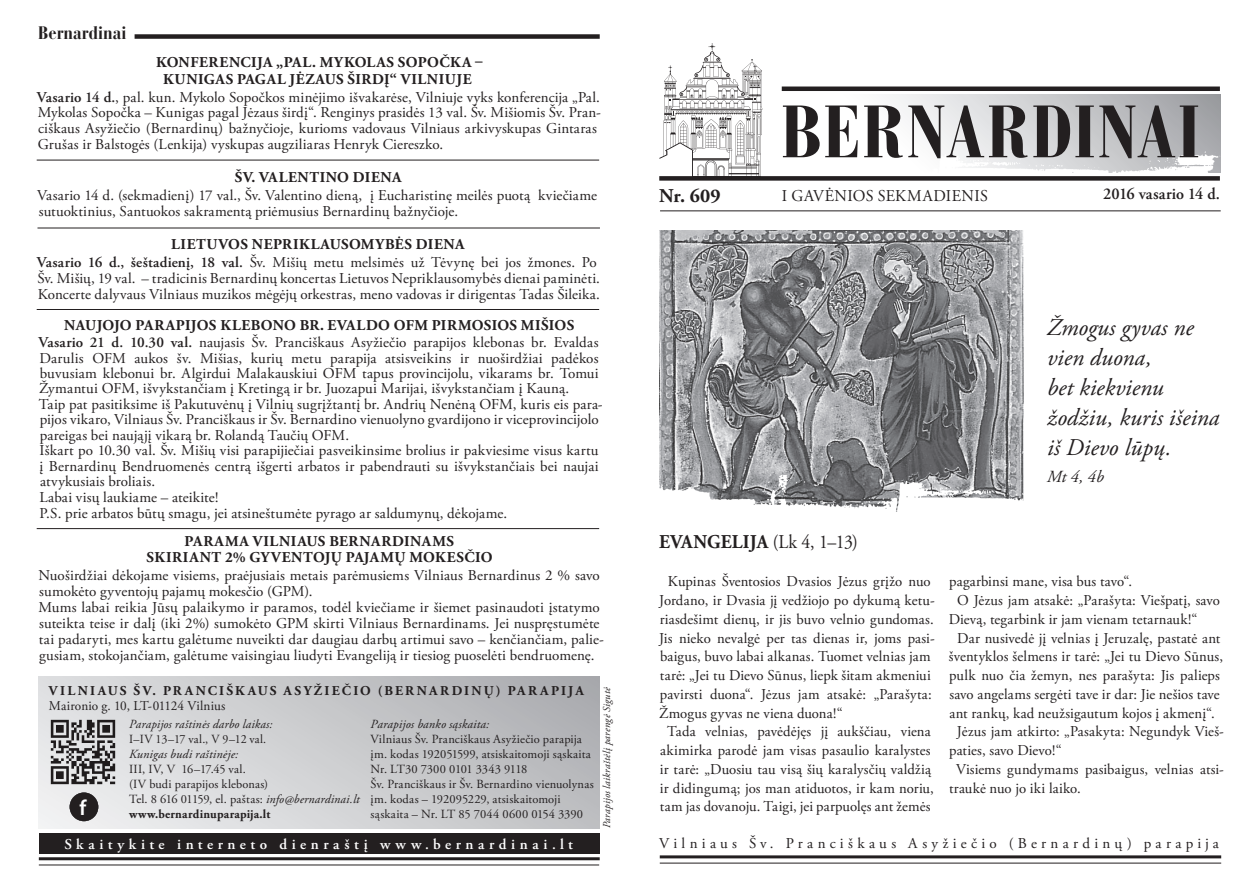
<style>
.page{position:relative;width:1259px;height:893px;background:#fff}
.page>*{position:absolute;margin:0;border:0;box-sizing:border-box;transform-origin:0 0}
.t1{font:700 condensed 73.5px "Bauer Bodoni CE";letter-spacing:.03em;color:#231f20}
.t2{font:italic 24px/30px "Adobe Garamond Pro";color:#231f20}
.t3{font:600 21.6px "Myriad Pro";color:#fff}
.t4{font:700 19.5px "Adobe Garamond Pro";letter-spacing:.01em;color:#231f20;scale:.94 1}
.t5{font:700 19.5px "Adobe Garamond Pro";letter-spacing:.01em;color:#231f20}
.t6{font:700 condensed 18px "Bauer Bodoni CE";color:#231f20}
.t7{font:italic 16.95px "Adobe Garamond Pro";color:#231f20}
.t8{font:16.5px "Adobe Garamond Pro";letter-spacing:.025em;color:#231f20}
.t9{font:600 16.5px "Adobe Garamond Pro";letter-spacing:.005em;color:#231f20}
.t10{font:15px/18.8px "Adobe Garamond Pro";letter-spacing:.01em;color:#231f20}
.t11{font:700 15px/16.5px "Adobe Garamond Pro";letter-spacing:.035em;color:#231f20;text-align:center}
.t12{font:15px "Adobe Garamond Pro";letter-spacing:.285em;color:#231f20}
.t13{font:600 15px "Adobe Garamond Pro";letter-spacing:.305em;color:#fff}
.t14{font:700 13.5px "Adobe Garamond Pro";letter-spacing:.165em;color:#231f20}
.t15{font:13.5px "Adobe Garamond Pro";color:#231f20}
.t16{font:12.45px/15px "Adobe Garamond Pro";letter-spacing:.01em;color:#231f20}
.t17{font:italic 12.45px "Adobe Garamond Pro";letter-spacing:.01em;color:#231f20}
.t18{font:italic 10.5px "Adobe Garamond Pro";letter-spacing:.015em;color:#231f20}
.s1{font-weight:600}
.s2{font-style:italic}
.s3{font-weight:700}
.s4{font-weight:400}
</style>
<div class="page">
<div style="left:787px;top:94px;width:433px;height:79px;background:linear-gradient(to right,#fff,#a5a6aa)"></div>
<img style="left:787px;top:144px;width:434px;height:29px">
<div style="left:659px;top:176px;width:561px;height:5px;background:#231f20"></div>
<hr style="left:782px;top:87px;width:438px;height:4px;background:#231f20">
<div style="left:38px;top:677px;width:562px;height:152px;background:linear-gradient(to right,#e8e9ea,#b3b4b8)"></div>
<div style="left:39px;top:834px;width:561px;height:20px;background:#231f20"></div>
<hr style="left:39px;top:857px;width:561px;height:3px;background:#231f20">
<hr style="left:39px;top:865px;width:560px;height:1px;background:#231f20">
<div style="left:135px;top:34px;width:465px;height:5px;background:#231f20"></div>
<hr style="left:660px;top:855px;width:561px;height:3px;background:#231f20">
<hr style="left:660px;top:863px;width:561px;height:1px;background:#231f20">
<hr style="left:660px;top:210px;width:560px;height:1px;background:#231f20">
<img style="left:49px;top:717px;width:68px;height:69px">
<div style="left:70px;top:792px;width:28px;height:29px;background:#231f20;border-radius:50%"></div>
<svg style="left:659px;top:43px;width:103px;height:134px"></svg>
<hr style="left:37px;top:228px;width:563px;height:1px;background:#231f20">
<hr style="left:37px;top:309px;width:562px;height:1px;background:#231f20">
<hr style="left:37px;top:528px;width:562px;height:1px;background:#231f20">
<img style="left:659px;top:230px;width:364px;height:245px">
<img style="left:659px;top:475px;width:365px;height:37px">
<hr style="left:37px;top:160px;width:562px;height:1px;background:#231f20">
<p class="t6" style="left:38px;top:22px;width:90px">Bernardinai</p>
<p class="t11" style="left:156px;top:54px;width:328px">KONFERENCIJA „PAL. MYKOLAS SOPOČKA –<br>KUNIGAS PAGAL JĖZAUS ŠIRDĮ“ VILNIUJE</p>
<p class="t10" style="left:37px;top:89px;width:565px;line-height:15.9px"><span class="s1">Vasario 14 d.</span>, pal. kun. Mykolo Sopočkos minėjimo išvakarėse, Vilniuje vyks konferencija „Pal.<br>Mykolas Sopočka – Kunigas pagal Jėzaus širdį“. Renginys prasidės 13 val. Šv. Mišiomis Šv. Pran&shy;ciškaus Asyžiečio (Bernardinų) bažnyčioje, kurioms vadovaus Vilniaus arkivyskupas Gintaras Grušas ir Balstogės (Lenkija) vyskupas augziliaras Henryk Ciereszko.</p>
<p class="t11" style="left:235px;top:169px;width:168px">ŠV. VALENTINO DIENA</p>
<p class="t10" style="left:37px;top:188px;width:561px;line-height:15.9px">Vasario 14 d. (sekmadienį) 17 val., Šv. Valentino dieną, į Eucharistinę meilės puotą kviečiame sutuoktinius, Santuokos sakramentą priėmusius Bernardinų bažnyčioje.</p>
<p class="t11" style="left:171px;top:237px;width:295px">LIETUVOS NEPRIKLAUSOMYBĖS DIENA</p>
<p class="t10" style="left:37px;top:255px;width:564px;line-height:15.9px"><span class="s1">Vasario 16 d., šeštadienį, 18 val.</span> Šv. Mišių metu melsimės už Tėvynę bei jos žmones. Po<br>Šv. Mišių, 19 val. – tradicinis Bernardinų koncertas Lietuvos Nepriklausomybės dienai paminėti.</p>
<p class="t10" style="left:38px;top:286px;width:564px">Koncerte dalyvaus Vilniaus muzikos mėgėjų orkestras, meno vadovas ir dirigentas Tadas Šileika.</p>
<p class="t11" style="left:64px;top:317px;width:511px">NAUJOJO PARAPIJOS KLEBONO BR. EVALDO OFM PIRMOSIOS MIŠIOS</p>
<p class="t10" style="left:39px;top:335px;width:561px;line-height:15.5px;text-align:justify"><span class="s1">Vasario 21 d. 10.30 val.</span> naujasis Šv. Pranciškaus Asyžiečio parapijos klebonas br. Evaldas Darulis OFM aukos šv. Mišias, kurių metu parapija atsisveikins ir nuoširdžiai padėkos buvusiam klebonui br. Algirdui Malakauskiui OFM tapus provincijolu, vikarams br. Tomui Žymantui OFM, išvykstančiam į Kretingą ir br. Juozapui Marijai, išvykstančiam į Kauną.</p>
<p class="t10" style="left:39px;top:397px;width:565px;line-height:15.5px">Taip pat pasitiksime iš Pakutuvėnų į Vilnių sugrįžtantį br. Andrių Nenėną OFM, kuris eis para&shy;pijos vikaro, Vilniaus Šv. Pranciškaus ir Šv. Bernardino vienuolyno gvardijono ir viceprovincijolo pareigas bei naująjį vikarą br. Rolandą Taučių OFM.</p>
<p class="t10" style="left:39px;top:443px;width:561px;line-height:15.5px;text-align:justify">Iškart po 10.30 val. Šv. Mišių visi parapijiečiai pasveikinsime brolius ir pakviesime visus kartu į Bernardinų Bendruomenės centrą išgerti arbatos ir pabendrauti su išvykstančiais bei naujai atvykusiais broliais.</p>
<p class="t10" style="left:39px;top:488px;width:180px">Labai visų laukiame – ateikite!</p>
<p class="t10" style="left:39px;top:504px;width:469px">P.S. prie arbatos būtų smagu, jei atsineštumėte pyrago ar saldumynų, dėkojame.</p>
<p class="t11" style="left:147px;top:533px;width:347px">PARAMA VILNIAUS BERNARDINAMS<br>SKIRIANT 2% GYVENTOJŲ PAJAMŲ MOKESČIO</p>
<p class="t10" style="left:39px;top:568px;width:563px;line-height:15.9px">Nuoširdžiai dėkojame visiems, praėjusiais metais parėmusiems Vilniaus Bernardinus 2 % savo sumokėto gyventojų pajamų mokesčio (GPM).</p>
<p class="t10" style="left:38px;top:600px;width:567px;line-height:15.9px">Mums labai reikia Jūsų palaikymo ir paramos, todėl kviečiame ir šiemet pasinaudoti įstatymo suteikta teise ir dalį (iki 2%) sumokėto GPM skirti Vilniaus Bernardinams. Jei nuspręstumėte tai padaryti, mes kartu galėtume nuveikti dar daugiau darbų artimui savo – kenčiančiam, palie&shy;gusiam, stokojančiam, galėtume vaisingiau liudyti Evangeliją ir tiesiog puoselėti bendruomenę.</p>
<p class="t14" style="left:49px;top:683px;width:536px">VILNIAUS ŠV. PRANCIŠKAUS ASYŽIEČIO (BERNARDINŲ) PARAPIJA</p>
<p class="t15" style="left:49px;top:698px;width:178px">Maironio g. 10, LT-01124 Vilnius</p>
<p class="t17" style="left:370px;top:717px;width:120px">Parapijos banko sąskaita:</p>
<p class="t16" style="left:370px;top:732px;width:225px">Vilniaus Šv. Pranciškaus Asyžiečio parapija įm. kodas 192051599, atsiskaitomoji sąskaita Nr. LT30 7300 0101 3343 9118<br>Šv. Pranciškaus ir Šv. Bernardino vienuolynas įm. kodas – 192095229, atsiskaitomoji sąskaita – Nr. LT 85 7044 0600 0154 3390</p>
<p class="t17" style="left:129px;top:717px;width:145px">Parapijos raštinės darbo laikas:</p>
<p class="t16" style="left:129px;top:732px;width:139px">I–IV 13–17 val., V 9–12 val.</p>
<p class="t17" style="left:129px;top:747px;width:111px">Kunigas budi raštinėje:</p>
<p class="t16" style="left:129px;top:762px;width:232px">III, IV, V 16–17.45 val.<br>(IV budi parapijos klebonas)<br>Tel. 8 616 01159, el. paštas: <span class="s2">info@bernardinai.lt </span><span class="s3">www.bernardinuparapija.lt</span></p>
<h3 class="t3" style="left:80px;top:794px;width:8px">f</h3>
<p class="t13" style="left:64px;top:835px;width:510px">Skaitykite interneto dienraštį www.bernardinai.lt</p>
<p class="t18" style="left:600px;top:828px;width:143px;rotate:-90deg">Parapijos laikraštėlį parengė Sigutė</p>
<h1 class="t1" style="left:780px;top:87px;width:421px">BERNARDINAI</h1>
<p class="t5" style="left:659px;top:185px;width:63px">Nr. 609</p>
<p class="t8" style="left:782px;top:186px;width:208px">I GAVĖNIOS SEKMADIENIS</p>
<p class="t4" style="left:659px;top:530px;width:213px">EVANGELIJA <span class="s4">(Lk 4, 1–13)</span></p>
<p class="t9" style="left:1103px;top:185px;width:118px">2016 vasario 14 d.</p>
<p class="t2" style="left:1047px;top:313px;width:148px">Žmogus gyvas ne vien duona,</p>
<p class="t2" style="left:1047px;top:373px;width:174px">bet kiekvienu žodžiu, kuris išeina iš Dievo lūpų.</p>
<p class="t7" style="left:1047px;top:467px;width:58px">Mt 4, 4b</p>
<p class="t10" style="left:659px;top:573px;width:277px;text-indent:9px">Kupinas Šventosios Dvasios Jėzus grįžo nuo Jordano, ir Dvasia jį vedžiojo po dykumą ketu&shy;riasdešimt dienų, ir jis buvo velnio gundomas.<br>Jis nieko nevalgė per tas dienas ir, joms pasi&shy;baigus, buvo labai alkanas. Tuomet velnias jam tarė: „Jei tu Dievo Sūnus, liepk šitam akmeniui pavirsti duona“. Jėzus jam atsakė: „Parašyta:<br>Žmogus gyvas ne viena duona!“</p>
<p class="t10" style="left:660px;top:723px;width:276px;text-align:center">Tada velnias, pavėdėjęs jį aukščiau, viena akimirka parodė jam visas pasaulio karalystes ir tarė: „Duosiu tau visą šių karalysčių valdžią ir didingumą; jos man atiduotos, ir kam noriu, tam jas dovanoju. Taigi, jei parpuolęs ant žemės</p>
<p class="t10" style="left:949px;top:573px;width:184px">pagarbinsi mane, visa bus tavo“.</p>
<p class="t10" style="left:948px;top:591px;width:273px;text-indent:9px">O Jėzus jam atsakė: „Parašyta: Viešpatį, savo<br>Dievą, tegarbink ir jam vienam tetarnauk!“</p>
<p class="t10" style="left:949px;top:629px;width:276px;text-align:center">Dar nusivedė jį velnias į Jeruzalę, pastatė ant šventyklos šelmens ir tarė: „Jei tu Dievo Sūnus, pulk nuo čia žemyn, nes parašyta: Jis palieps savo angelams sergėti tave ir dar: Jie nešios tave ant rankų, kad neužsigautum kojos į akmenį“.</p>
<p class="t10" style="left:949px;top:723px;width:276px;text-indent:8px">Jėzus jam atkirto: „Pasakyta: Negundyk Vieš&shy;paties, savo Dievo!“</p>
<p class="t10" style="left:949px;top:760px;width:276px;text-indent:7px">Visiems gundymams pasibaigus, velnias atsi&shy;traukė nuo jo iki laiko.</p>
<p class="t12" style="left:659px;top:835px;width:561px">Vilniaus Šv. Pranciškaus Asyžiečio (Bernardinų) parapija</p>
</div>
